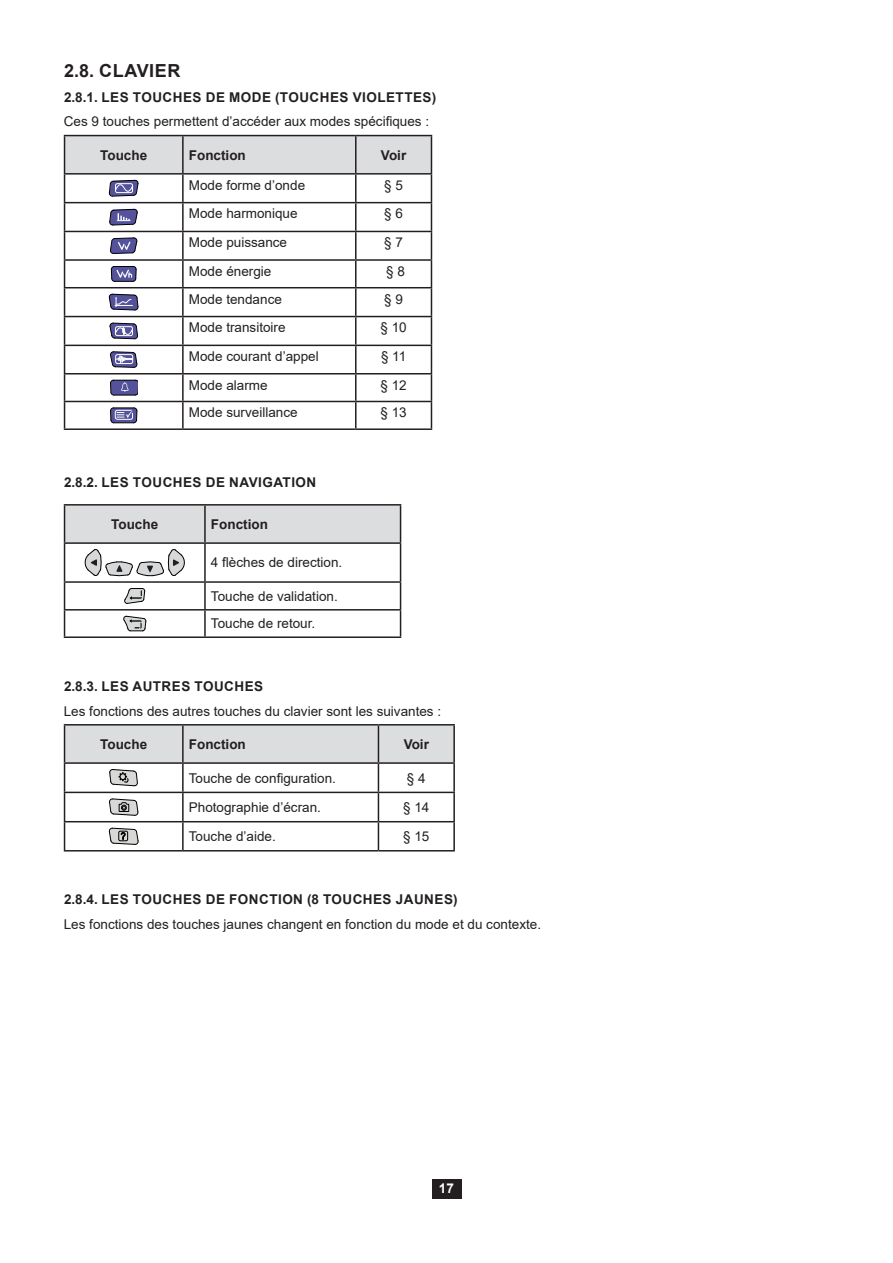
<style>
.page{position:relative;width:893px;height:1263px;background:#fff}
.page>*{position:absolute;margin:0;border:0;box-sizing:border-box;transform-origin:0 0}
.t1{font:700 18px "Arial";letter-spacing:.035em;color:#231f20}
.t2{font:13.5px/27.6px "Arial";color:#231f20}
.t3{font:700 13.5px "Arial";letter-spacing:.035em;color:#231f20}
.t4{font:700 13.5px "Arial";color:#231f20}
.t5{font:700 13.5px "Arial";color:#fff}
</style>
<div class="page">
<div style="left:432px;top:1179px;width:29px;height:19px;background:#231f20"></div>
<hr style="left:64px;top:135px;width:119px;height:1px;background:#231f20">
<hr style="left:64px;top:428px;width:119px;height:2px;background:#231f20">
<hr style="left:183px;top:135px;width:173px;height:1px;background:#231f20">
<hr style="left:356px;top:135px;width:76px;height:1px;background:#231f20">
<hr style="left:183px;top:428px;width:173px;height:2px;background:#231f20">
<hr style="left:356px;top:428px;width:76px;height:2px;background:#231f20">
<svg style="left:64px;top:136px;width:368px;height:292px"></svg>
<div style="left:65px;top:506px;width:335px;height:36px;background:#dcdddf"></div>
<hr style="left:64px;top:504px;width:141px;height:2px;background:#231f20">
<hr style="left:64px;top:506px;width:1px;height:36px;background:#231f20">
<hr style="left:205px;top:504px;width:196px;height:2px;background:#231f20">
<hr style="left:204px;top:506px;width:2px;height:36px;background:#231f20">
<hr style="left:64px;top:542px;width:141px;height:2px;background:#231f20">
<hr style="left:64px;top:544px;width:1px;height:37px;background:#231f20">
<hr style="left:205px;top:542px;width:196px;height:2px;background:#231f20">
<hr style="left:204px;top:544px;width:2px;height:37px;background:#231f20">
<hr style="left:64px;top:581px;width:141px;height:2px;background:#231f20">
<hr style="left:205px;top:581px;width:196px;height:2px;background:#231f20">
<hr style="left:204px;top:583px;width:2px;height:26px;background:#231f20">
<hr style="left:64px;top:609px;width:141px;height:1px;background:#231f20">
<svg style="left:64px;top:583px;width:1px;height:53px"></svg>
<hr style="left:205px;top:609px;width:196px;height:1px;background:#231f20">
<hr style="left:204px;top:610px;width:2px;height:26px;background:#231f20">
<hr style="left:64px;top:636px;width:141px;height:2px;background:#231f20">
<hr style="left:205px;top:636px;width:196px;height:2px;background:#231f20">
<hr style="left:400px;top:506px;width:1px;height:36px;background:#231f20">
<hr style="left:400px;top:544px;width:1px;height:37px;background:#231f20">
<svg style="left:400px;top:583px;width:1px;height:53px"></svg>
<svg style="left:84px;top:549px;width:101px;height:27px"></svg>
<svg style="left:124px;top:588px;width:21px;height:16px"></svg>
<svg style="left:123px;top:616px;width:23px;height:16px"></svg>
<hr style="left:64px;top:724px;width:119px;height:1px;background:#231f20">
<hr style="left:183px;top:724px;width:195px;height:1px;background:#231f20">
<hr style="left:64px;top:850px;width:119px;height:1px;background:#231f20">
<hr style="left:183px;top:850px;width:195px;height:1px;background:#231f20">
<hr style="left:378px;top:724px;width:77px;height:1px;background:#231f20">
<hr style="left:453px;top:725px;width:2px;height:37px;background:#231f20">
<hr style="left:378px;top:762px;width:77px;height:2px;background:#231f20">
<hr style="left:453px;top:764px;width:2px;height:28px;background:#231f20">
<hr style="left:378px;top:792px;width:77px;height:1px;background:#231f20">
<hr style="left:453px;top:793px;width:2px;height:28px;background:#231f20">
<hr style="left:378px;top:821px;width:77px;height:1px;background:#231f20">
<hr style="left:453px;top:822px;width:2px;height:28px;background:#231f20">
<hr style="left:378px;top:850px;width:77px;height:1px;background:#231f20">
<svg style="left:64px;top:725px;width:390px;height:125px"></svg>
<h1 class="t1" style="left:64px;top:58px;width:118px">2.8. CLAVIER</h1>
<p class="t3" style="left:64px;top:87px;width:374px">2.8.1. LES TOUCHES DE MODE (TOUCHES VIOLETTES)</p>
<p class="t2" style="left:64px;top:108px;width:367px">Ces 9 touches permettent d’accéder aux modes spécifiques :</p>
<p class="t3" style="left:100px;top:145px;width:49px">Touche</p>
<p class="t4" style="left:189px;top:145px;width:58px">Fonction</p>
<p class="t3" style="left:381px;top:145px;width:27px">Voir</p>
<p class="t2" style="left:189px;top:171px;width:118px">Mode forme d’onde</p>
<p class="t2" style="left:384px;top:171px;width:20px">§ 5</p>
<p class="t2" style="left:189px;top:200px;width:110px">Mode harmonique</p>
<p class="t2" style="left:384px;top:200px;width:20px">§ 6</p>
<p class="t2" style="left:189px;top:229px;width:100px">Mode puissance</p>
<p class="t2" style="left:384px;top:229px;width:20px">§ 7</p>
<p class="t2" style="left:189px;top:257px;width:84px">Mode énergie</p>
<p class="t2" style="left:386px;top:257px;width:20px">§ 8</p>
<p class="t2" style="left:189px;top:285px;width:95px">Mode tendance</p>
<p class="t2" style="left:384px;top:285px;width:20px">§ 9</p>
<p class="t2" style="left:189px;top:314px;width:98px">Mode transitoire</p>
<p class="t2" style="left:380px;top:314px;width:28px">§ 10</p>
<p class="t2" style="left:189px;top:343px;width:131px">Mode courant d’appel</p>
<p class="t2" style="left:381px;top:343px;width:27px">§ 11</p>
<p class="t2" style="left:189px;top:371px;width:80px">Mode alarme</p>
<p class="t2" style="left:380px;top:371px;width:28px">§ 12</p>
<p class="t2" style="left:189px;top:399px;width:110px">Mode surveillance</p>
<p class="t2" style="left:380px;top:399px;width:28px">§ 13</p>
<p class="t3" style="left:64px;top:473px;width:254px">2.8.2. LES TOUCHES DE NAVIGATION</p>
<p class="t3" style="left:111px;top:515px;width:49px">Touche</p>
<p class="t4" style="left:211px;top:515px;width:58px">Fonction</p>
<p class="t2" style="left:211px;top:549px;width:133px">4 flèches de direction.</p>
<p class="t2" style="left:211px;top:582px;width:128px">Touche de validation.<br>Touche de retour.</p>
<p class="t3" style="left:64px;top:677px;width:201px">2.8.3. LES AUTRES TOUCHES</p>
<p class="t2" style="left:64px;top:697px;width:379px">Les fonctions des autres touches du clavier sont les suivantes :</p>
<p class="t3" style="left:100px;top:735px;width:49px">Touche</p>
<p class="t4" style="left:189px;top:735px;width:58px">Fonction</p>
<p class="t3" style="left:404px;top:735px;width:27px">Voir</p>
<p class="t2" style="left:189px;top:764px;width:149px">Touche de configuration.</p>
<p class="t2" style="left:407px;top:764px;width:20px">§ 4</p>
<p class="t2" style="left:189px;top:793px;width:134px">Photographie d’écran.</p>
<p class="t2" style="left:403px;top:793px;width:28px">§ 14</p>
<p class="t2" style="left:189px;top:822px;width:89px">Touche d’aide.</p>
<p class="t2" style="left:403px;top:822px;width:28px">§ 15</p>
<p class="t3" style="left:64px;top:890px;width:395px">2.8.4. LES TOUCHES DE FONCTION (8 TOUCHES JAUNES)</p>
<p class="t2" style="left:64px;top:910px;width:479px">Les fonctions des touches jaunes changent en fonction du mode et du contexte.</p>
<p class="t5" style="left:439px;top:1179px;width:17px">17</p>
</div>
